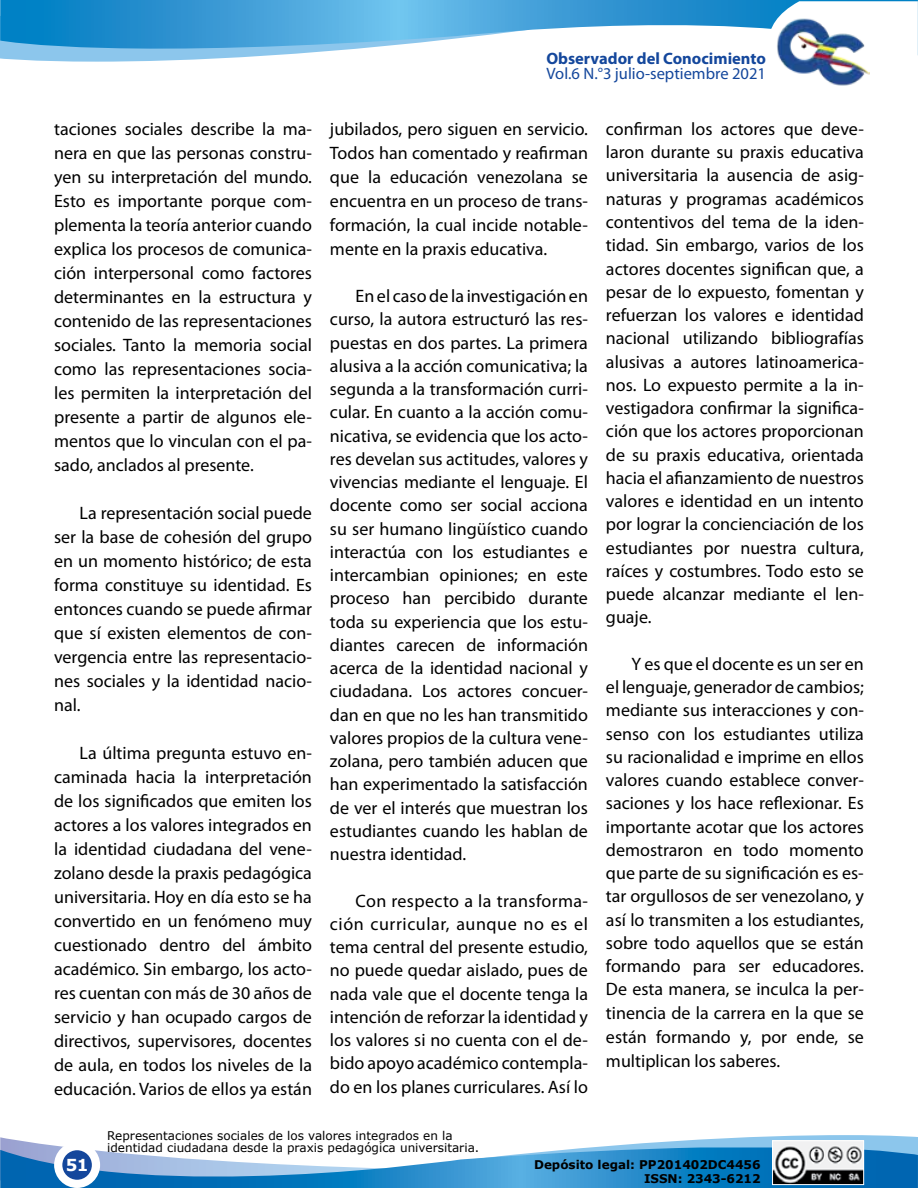
<style>
.page{position:relative;width:918px;height:1188px;background:#fff}
.page>*{position:absolute;margin:0;border:0;box-sizing:border-box;transform-origin:0 0}
.t1{font:18px/23.2px "Myriad Pro";color:#000;text-align:justify}
.t2{font:16.5px "Myriad Pro";color:#14479c}
.t3{font:700 16.5px "Myriad Pro";color:#14479c}
.t4{font:700 16.5px "Verdana";color:#fff}
.t5{font:12px/12px "Verdana";color:#000}
.t6{font:700 12px/14.4px "Verdana";color:#000;text-align:right}
</style>
<div class="page">
<svg style="left:0;top:1135px;width:918px;height:53px"></svg>
<svg style="left:0;top:0;width:918px;height:61px"></svg>
<svg style="left:753px;top:1px;width:165px;height:60px"></svg>
<div style="left:54px;top:1142px;width:46px;height:46px;background:#fff;border-radius:50%"></div>
<div style="left:62px;top:1150px;width:30px;height:30px;background:#14479c;border-radius:50%"></div>
<img style="left:775px;top:17px;width:95px;height:69px">
<img style="left:774px;top:1143px;width:88px;height:40px">
<div style="left:772px;top:1141px;width:92px;height:44px;border:1px solid #fff"></div>
<p class="t1" style="left:54px;top:117px;width:259px;line-height:24px">taciones sociales describe la ma&shy;nera en que las personas constru&shy;yen su interpretación del mundo.<br>Esto es importante porque com&shy;plementa la teoría anterior cuando explica los procesos de comunica&shy;ción interpersonal como factores determinantes en la estructura y contenido de las representaciones sociales. Tanto la memoria social como las representaciones socia&shy;les permiten la interpretación del presente a partir de algunos ele&shy;mentos que lo vinculan con el pa&shy;sado, anclados al presente.</p>
<p class="t1" style="left:54px;top:501px;width:259px;line-height:24px;text-indent:26px">La representación social puede ser la base de cohesión del grupo en un momento histórico; de esta forma constituye su identidad. Es entonces cuando se puede afirmar que sí existen elementos de con&shy;vergencia entre las representacio&shy;nes sociales y la identidad nacio&shy;nal.</p>
<p class="t1" style="left:54px;top:741px;width:259px;line-height:24px;text-indent:26px">La última pregunta estuvo en&shy;caminada hacia la interpretación de los significados que emiten los actores a los valores integrados en la identidad ciudadana del vene&shy;zolano desde la praxis pedagógica universitaria. Hoy en día esto se ha convertido en un fenómeno muy cuestionado dentro del ámbito académico. Sin embargo, los acto&shy;res cuentan con más de 30 años de servicio y han ocupado cargos de directivos, supervisores, docentes de aula, en todos los niveles de la educación. Varios de ellos ya están</p>
<p class="t3" style="left:546px;top:48px;width:221px">Observador del Conocimiento</p>
<p class="t2" style="left:547px;top:63px;width:221px">Vol.6 N.°3 julio-septiembre 2021</p>
<p class="t1" style="left:330px;top:116px;width:260px;line-height:24px">jubilados, pero siguen en servicio.<br>Todos han comentado y reafirman que la educación venezolana se encuentra en un proceso de trans&shy;formación, la cual incide notable&shy;mente en la praxis educativa.</p>
<p class="t1" style="left:330px;top:284px;width:260px;text-indent:26px">En el caso de la investigación en curso, la autora estructuró las res&shy;puestas en dos partes. La primera alusiva a la acción comunicativa; la segunda a la transformación curri&shy;cular. En cuanto a la acción comu&shy;nicativa, se evidencia que los acto&shy;res develan sus actitudes, valores y vivencias mediante el lenguaje. El docente como ser social acciona su ser humano lingüístico cuando interactúa con los estudiantes e intercambian opiniones; en este proceso han percibido durante toda su experiencia que los estu&shy;diantes carecen de información acerca de la identidad nacional y ciudadana. Los actores concuer&shy;dan en que no les han transmitido valores propios de la cultura vene&shy;zolana, pero también aducen que han experimentado la satisfacción de ver el interés que muestran los estudiantes cuando les hablan de nuestra identidad.</p>
<p class="t1" style="left:330px;top:889px;width:260px;text-indent:26px">Con respecto a la transforma&shy;ción curricular, aunque no es el tema central del presente estudio, no puede quedar aislado, pues de nada vale que el docente tenga la intención de reforzar la identidad y los valores si no cuenta con el de&shy;bido apoyo académico contempla&shy;do en los planes curriculares. Así lo</p>
<p class="t1" style="left:606px;top:117px;width:259px">confirman los actores que deve&shy;laron durante su praxis educativa universitaria la ausencia de asig&shy;naturas y programas académicos contentivos del tema de la iden&shy;tidad. Sin embargo, varios de los actores docentes significan que, a pesar de lo expuesto, fomentan y refuerzan los valores e identidad nacional utilizando bibliografías alusivas a autores latinoamerica&shy;nos. Lo expuesto permite a la in&shy;vestigadora confirmar la significa&shy;ción que los actores proporcionan de su praxis educativa, orientada hacia el afianzamiento de nuestros valores e identidad en un intento por lograr la concienciación de los estudiantes por nuestra cultura, raíces y costumbres. Todo esto se puede alcanzar mediante el len&shy;guaje.</p>
<p class="t1" style="left:606px;top:652px;width:259px;text-indent:26px">Y es que el docente es un ser en el lenguaje, generador de cambios; mediante sus interacciones y con&shy;senso con los estudiantes utiliza su racionalidad e imprime en ellos valores cuando establece conver&shy;saciones y los hace reflexionar. Es importante acotar que los actores demostraron en todo momento que parte de su significación es es&shy;tar orgullosos de ser venezolano, y así lo transmiten a los estudiantes, sobre todo aquellos que se están formando para ser educadores.<br>De esta manera, se inculca la per&shy;tinencia de la carrera en la que se están formando y, por ende, se multiplican los saberes.</p>
<p class="t5" style="left:107px;top:1129px;width:374px">Representaciones sociales de los valores integrados en la identidad ciudadana desde la praxis pedagógica universitaria.</p>
<p class="t4" style="left:66px;top:1154px;width:24px">51</p>
<p class="t6" style="left:534px;top:1157px;width:228px">Depósito legal: PP201402DC4456<br>ISSN: 2343-6212</p>
</div>
